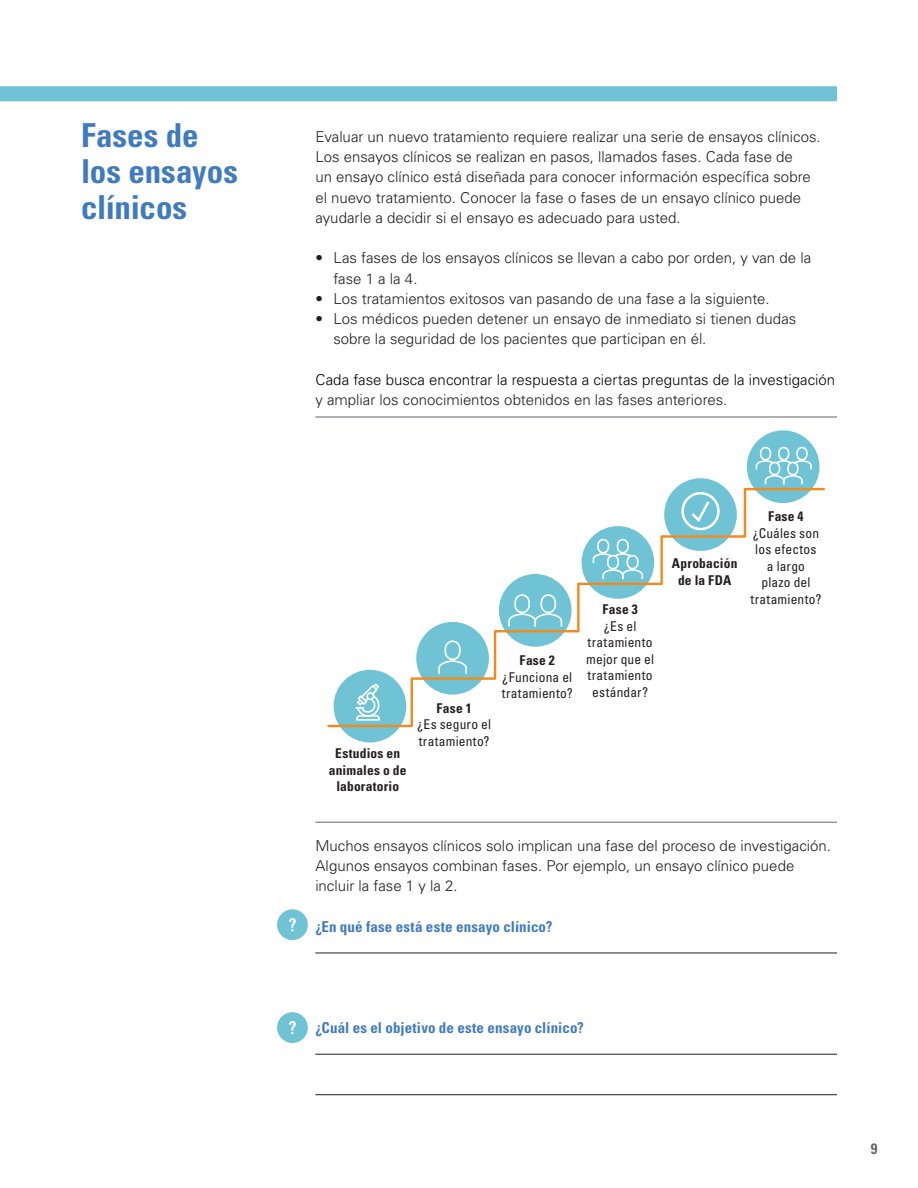
<style>
.page{position:relative;width:918px;height:1188px;background:#fff}
.page>*{position:absolute;margin:0;border:0;box-sizing:border-box;transform-origin:0 0}
.t1{font:700 condensed 33px/36px "Univers LT Std";letter-spacing:-.005em;color:#417bbf}
.t2{font:300 15px/20.2px "Univers LT Std";color:#231f20}
.t3{font:700 condensed 15px "Univers LT Std";letter-spacing:.01em;color:#417bbf}
.t4{font:300 15px "Univers LT Std";color:#040503}
.t5{font:700 condensed 15px "Univers LT Std";color:#62656a}
.t6{font:condensed 13.5px/16.5px "Univers LT Std";letter-spacing:.015em;color:#231f20}
.t7{font:700 condensed 13.5px/16.5px "Univers LT Std";letter-spacing:.015em;color:#231f20;text-align:center}
</style>
<div class="page">
<div style="left:0;top:86px;width:837px;height:15px;background:#6fc3d5"></div>
<hr style="left:315px;top:953px;width:522px;height:1px;background:#231f20">
<hr style="left:315px;top:1054px;width:522px;height:1px;background:#231f20">
<hr style="left:315px;top:1094px;width:522px;height:1px;background:#231f20">
<div style="left:334px;top:670px;width:72px;height:73px;background:#6fc3d5;border-radius:50%"></div>
<div style="left:664px;top:478px;width:73px;height:73px;background:#6fc3d5;border-radius:50%"></div>
<div style="left:747px;top:430px;width:73px;height:73px;background:#6fc3d5;border-radius:50%"></div>
<div style="left:778px;top:447px;width:11px;height:14px;border:2px solid #fff;border-radius:5px"></div>
<div style="left:796px;top:447px;width:12px;height:14px;border:2px solid #fff;border-radius:5px"></div>
<div style="left:760px;top:447px;width:11px;height:14px;border:2px solid #fff;border-radius:5px"></div>
<svg style="left:755px;top:459px;width:57px;height:26px"></svg>
<svg style="left:327px;top:487px;width:498px;height:241px"></svg>
<div style="left:682px;top:492px;width:37px;height:38px;border:2px solid #fff;border-radius:50%"></div>
<div style="left:681px;top:492px;width:39px;height:38px;border:2px solid #fff;border-radius:50%"></div>
<svg style="left:689px;top:499px;width:23px;height:25px"></svg>
<div style="left:617px;top:539px;width:12px;height:14px;border:2px solid #fff;border-radius:5px"></div>
<div style="left:597px;top:539px;width:12px;height:14px;border:2px solid #fff;border-radius:5px"></div>
<svg style="left:592px;top:552px;width:52px;height:29px;background:#8acedc"></svg>
<div style="left:277px;top:909px;width:31px;height:31px;background:#6fc3d5;border-radius:50%"></div>
<svg style="left:289px;top:918px;width:7px;height:13px"></svg>
<div style="left:277px;top:1012px;width:31px;height:31px;background:#6fc3d5;border-radius:50%"></div>
<svg style="left:289px;top:1021px;width:7px;height:13px"></svg>
<hr style="left:315px;top:417px;width:522px;height:1px;background:#62656a">
<hr style="left:315px;top:822px;width:522px;height:1px;background:#62656a">
<h1 class="t1" style="left:81px;top:117px;width:159px">Fases de los ensayos clínicos</h1>
<p class="t2" style="left:315px;top:126px;width:507px">Evaluar un nuevo tratamiento requiere realizar una serie de ensayos clínicos.<br>Los ensayos clínicos se realizan en pasos, llamados fases. Cada fase de<br>un ensayo clínico está diseñada para conocer información específica sobre el nuevo tratamiento. Conocer la fase o fases de un ensayo clínico puede ayudarle a decidir si el ensayo es adecuado para usted.</p>
<p class="t2" style="left:333px;top:248px;width:479px;text-indent:-18px">• Las fases de los ensayos clínicos se llevan a cabo por orden, y van de la fase 1 a la 4.</p>
<p class="t2" style="left:315px;top:288px;width:456px">• Los tratamientos exitosos van pasando de una fase a la siguiente.</p>
<p class="t2" style="left:333px;top:309px;width:464px;text-indent:-18px">• Los médicos pueden detener un ensayo de inmediato si tienen dudas sobre la seguridad de los pacientes que participan en él.</p>
<p class="t4" style="left:315px;top:370px;width:521px">Cada fase busca encontrar la respuesta a ciertas preguntas de la investigación</p>
<p class="t2" style="left:315px;top:390px;width:414px">y ampliar los conocimientos obtenidos en las fases anteriores.</p>
<p class="t7" style="left:329px;top:745px;width:79px">Estudios en animales o de laboratorio</p>
<p class="t7" style="left:436px;top:700px;width:37px">Fase 1</p>
<p class="t6" style="left:417px;top:716px;width:75px">¿Es seguro el tratamiento?</p>
<p class="t7" style="left:520px;top:652px;width:37px">Fase 2</p>
<p class="t6" style="left:502px;top:668px;width:72px">¿Funciona el tratamiento?</p>
<p class="t7" style="left:603px;top:601px;width:37px">Fase 3</p>
<p class="t6" style="left:586px;top:617px;width:69px;text-align:center">¿Es el tratamiento mejor que el tratamiento estándar?</p>
<p class="t7" style="left:672px;top:555px;width:67px">Aprobación de la FDA</p>
<p class="t7" style="left:768px;top:508px;width:37px">Fase 4</p>
<p class="t6" style="left:751px;top:524px;width:72px;text-align:center">¿Cuáles son los efectos a largo<br>plazo del tratamiento?</p>
<p class="t2" style="left:315px;top:835px;width:517px">Muchos ensayos clínicos solo implican una fase del proceso de investigación.<br>Algunos ensayos combinan fases. Por ejemplo, un ensayo clínico puede incluir la fase 1 y la 2.</p>
<p class="t3" style="left:315px;top:917px;width:238px">¿En qué fase está este ensayo clínico?</p>
<p class="t3" style="left:315px;top:1018px;width:270px">¿Cuál es el objetivo de este ensayo clínico?</p>
<p class="t5" style="left:871px;top:1140px;width:8px">9</p>
</div>
